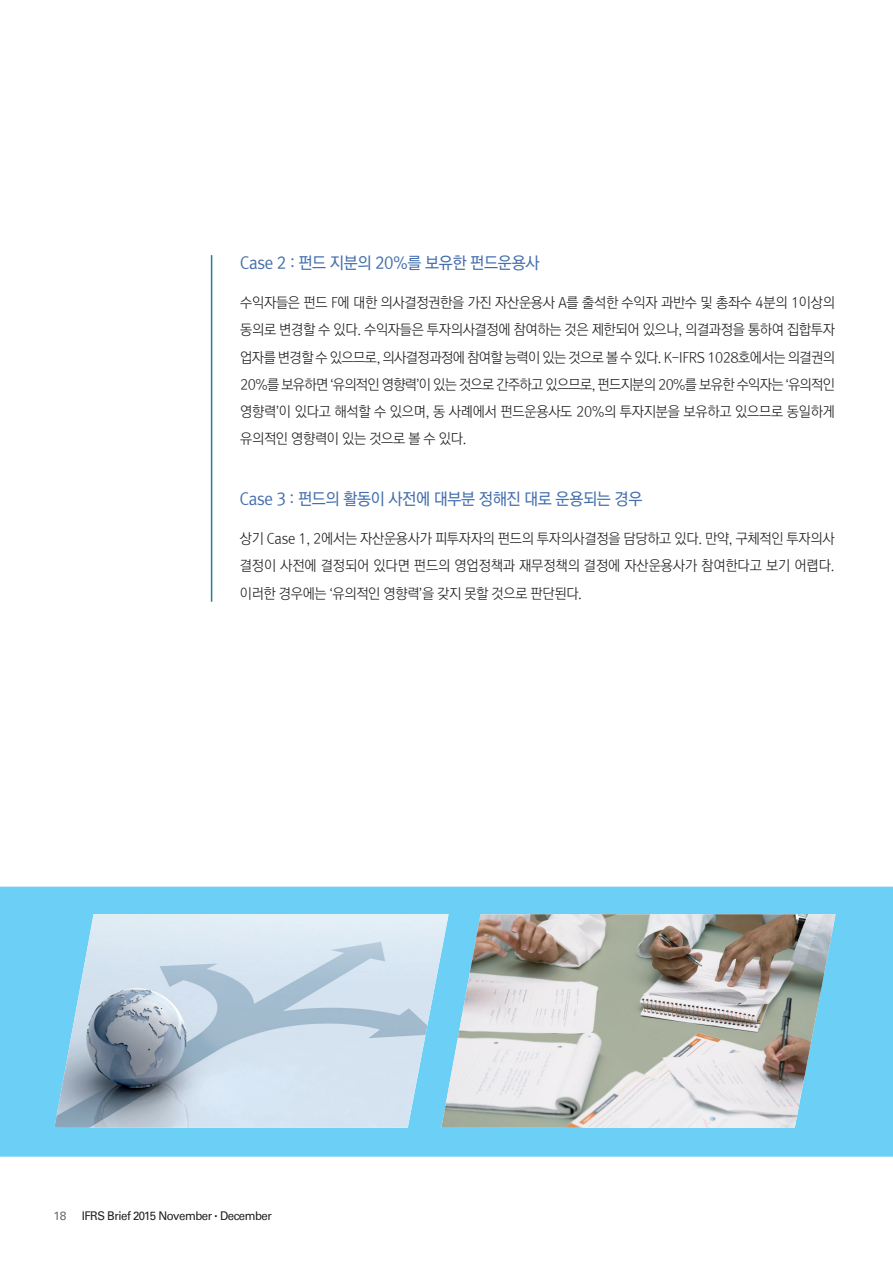
<style>
.page{position:relative;width:893px;height:1263px;background:#fff}
.page>*{position:absolute;margin:0;border:0;box-sizing:border-box;transform-origin:0 0}
.t1{font:16.5px "Rix Go M";letter-spacing:-.02em;color:#436ead;scale:.95 1}
.t2{font:14.25px/27.3px "Rix Go L";letter-spacing:-.015em;color:#231f20;text-align:justify;scale:.95 1}
.t3{font:12px "Univers 55 Roman";letter-spacing:-.04em;color:#231f20;scale:.95 1}
.t4{font:12px "Univers 55 Roman";color:#6c6d70}
.t5{font:3px "YDIYGO120 KSCPC EUC H";color:#231f20}
.s1{font-family:"Arial"}
</style>
<div class="page">
<hr style="left:211px;top:255px;width:1px;height:347px;background:#1a8196">
<div style="left:0;top:887px;width:893px;height:270px;background:#6bcff6"></div>
<img style="left:54px;top:914px;width:387px;height:214px">
<img style="left:441px;top:914px;width:395px;height:214px">
<p class="t1" style="left:240px;top:253px;width:317px">Case 2 : 펀드 지분의 20%를 보유한 펀드운용사</p>
<p class="t2" style="left:240px;top:289px;width:627px">수익자들은 펀드 F에 대한 의사결정권한을 가진 자산운용사 A를 출석한 수익자 과반수 및 총좌수 4분의 1이상의 동의로 변경할 수 있다. 수익자들은 투자의사결정에 참여하는 것은 제한되어 있으나, 의결과정을 통하여 집합투자 업자를 변경할 수 있으므로, 의사결정과정에 참여할 능력이 있는 것으로 볼 수 있다. K-IFRS 1028호에서는 의결권의 20%를 보유하면 <span class="s1">‘</span>유의적인 영향력<span class="s1">’</span>이 있는 것으로 간주하고 있으므로, 펀드지분의 20%를 보유한 수익자는 <span class="s1">‘</span>유의적인 영향력<span class="s1">’</span>이 있다고 해석할 수 있으며, 동 사례에서 펀드운용사도 20%의 투자지분을 보유하고 있으므로 동일하게 유의적인 영향력이 있는 것으로 볼 수 있다.</p>
<p class="t1" style="left:240px;top:489px;width:425px">Case 3 : 펀드의 활동이 사전에 대부분 정해진 대로 운용되는 경우</p>
<p class="t2" style="left:240px;top:525px;width:627px">상기 Case 1, 2에서는 자산운용사가 피투자자의 펀드의 투자의사결정을 담당하고 있다. 만약, 구체적인 투자의사 결정이 사전에 결정되어 있다면 펀드의 영업정책과 재무정책의 결정에 자산운용사가 참여한다고 보기 어렵다. 이러한 경우에는 <span class="s1">‘</span>유의적인 영향력<span class="s1">’</span>을 갖지 못할 것으로 판단된다.</p>
<p class="t4" style="left:54px;top:1209px;width:14px">18</p>
<p class="t3" style="left:82px;top:1209px;width:139px">IFRS Brief 2015 November</p>
<p class="t5" style="left:214px;top:1215px;width:4px">●</p>
<p class="t3" style="left:220px;top:1209px;width:56px">December</p>
</div>
